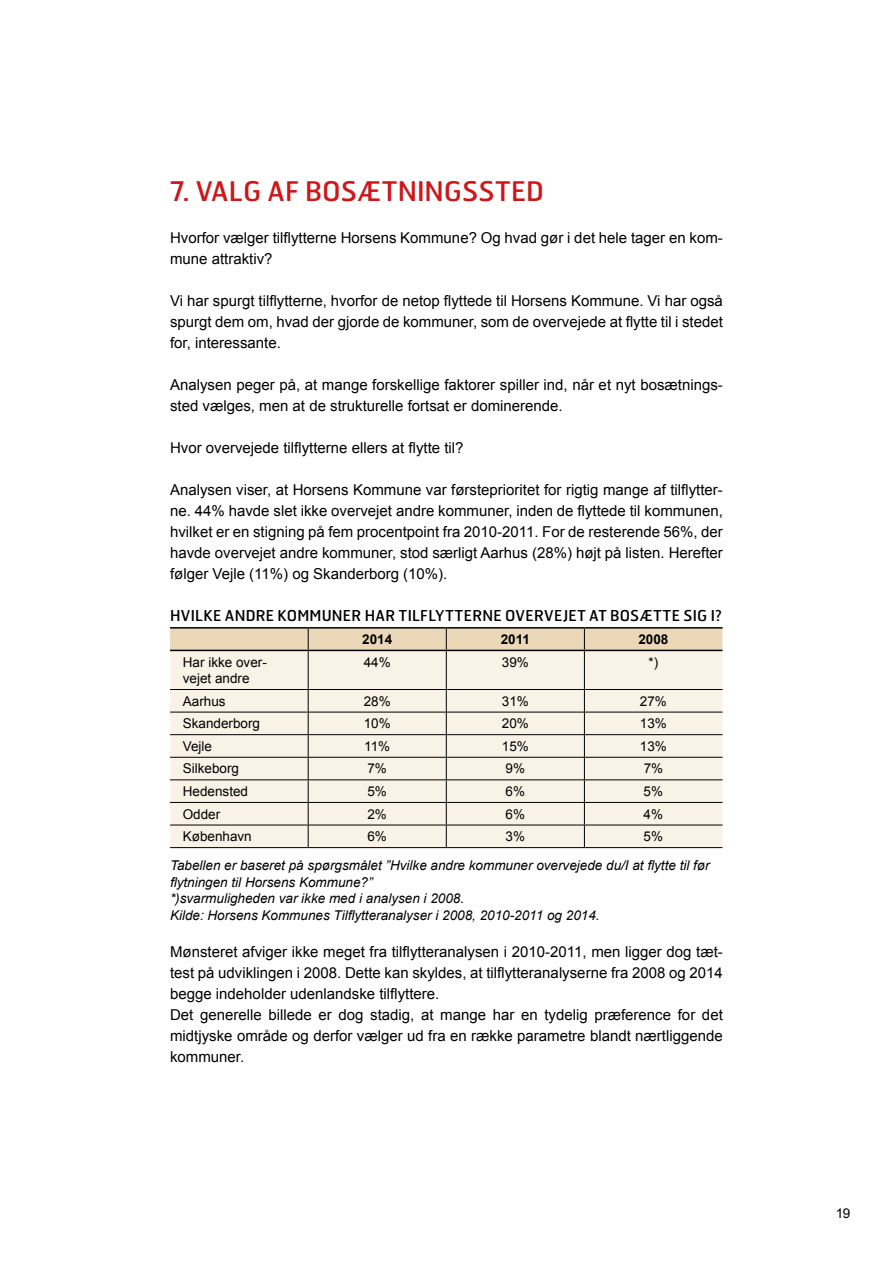
<style>
.page{position:relative;width:893px;height:1263px;background:#fff}
.page>*{position:absolute;margin:0;border:0;box-sizing:border-box;transform-origin:0 0}
.t1{font:27px "Hermes FB";letter-spacing:.005em;color:#cd171a}
.t2{font:15px/21px "Arial";color:#000}
.t3{font:15px "Hermes FB";letter-spacing:.02em;color:#000}
.t4{font:italic 13.5px/16.5px "Arial";color:#000}
.t5{font:13.5px/16.5px "Arial";color:#000}
.t6{font:700 13.5px "Arial";color:#000}
</style>
<div class="page">
<div style="left:170px;top:651px;width:552px;height:196px;background:#f9f2e7"></div>
<div style="left:170px;top:629px;width:552px;height:21px;background:#ead8b8"></div>
<hr style="left:308px;top:651px;width:1px;height:38px;background:#000">
<hr style="left:446px;top:651px;width:1px;height:38px;background:#000">
<hr style="left:584px;top:651px;width:1px;height:38px;background:#000">
<hr style="left:170px;top:689px;width:138px;height:1px;background:#000">
<hr style="left:308px;top:689px;width:138px;height:1px;background:#000">
<hr style="left:446px;top:689px;width:138px;height:1px;background:#000">
<hr style="left:584px;top:689px;width:138px;height:1px;background:#000">
<hr style="left:170px;top:712px;width:138px;height:1px;background:#000">
<hr style="left:308px;top:712px;width:138px;height:1px;background:#000">
<hr style="left:446px;top:712px;width:138px;height:1px;background:#000">
<hr style="left:584px;top:712px;width:138px;height:1px;background:#000">
<hr style="left:170px;top:734px;width:138px;height:1px;background:#000">
<hr style="left:308px;top:734px;width:138px;height:1px;background:#000">
<hr style="left:446px;top:734px;width:138px;height:1px;background:#000">
<hr style="left:584px;top:734px;width:138px;height:1px;background:#000">
<hr style="left:170px;top:757px;width:138px;height:1px;background:#000">
<hr style="left:308px;top:757px;width:138px;height:1px;background:#000">
<hr style="left:446px;top:757px;width:138px;height:1px;background:#000">
<hr style="left:584px;top:757px;width:138px;height:1px;background:#000">
<hr style="left:170px;top:779px;width:138px;height:1px;background:#000">
<hr style="left:308px;top:779px;width:138px;height:1px;background:#000">
<hr style="left:446px;top:779px;width:138px;height:1px;background:#000">
<hr style="left:584px;top:779px;width:138px;height:1px;background:#000">
<hr style="left:170px;top:802px;width:138px;height:1px;background:#000">
<hr style="left:308px;top:802px;width:138px;height:1px;background:#000">
<hr style="left:446px;top:802px;width:138px;height:1px;background:#000">
<hr style="left:584px;top:802px;width:138px;height:1px;background:#000">
<hr style="left:170px;top:825px;width:138px;height:1px;background:#000">
<hr style="left:308px;top:825px;width:138px;height:1px;background:#000">
<svg style="left:308px;top:690px;width:1px;height:157px"></svg>
<hr style="left:446px;top:825px;width:138px;height:1px;background:#000">
<svg style="left:446px;top:690px;width:1px;height:157px"></svg>
<hr style="left:584px;top:825px;width:138px;height:1px;background:#000">
<svg style="left:584px;top:690px;width:1px;height:157px"></svg>
<hr style="left:170px;top:650px;width:138px;height:1px;background:#000">
<hr style="left:308px;top:650px;width:138px;height:1px;background:#000">
<hr style="left:446px;top:650px;width:138px;height:1px;background:#000">
<hr style="left:584px;top:650px;width:138px;height:1px;background:#000">
<hr style="left:170px;top:627px;width:138px;height:2px;background:#000">
<hr style="left:308px;top:627px;width:138px;height:2px;background:#000">
<hr style="left:446px;top:627px;width:138px;height:2px;background:#000">
<hr style="left:584px;top:627px;width:138px;height:2px;background:#000">
<hr style="left:170px;top:847px;width:138px;height:1px;background:#000">
<hr style="left:308px;top:847px;width:138px;height:1px;background:#000">
<hr style="left:446px;top:847px;width:138px;height:1px;background:#000">
<hr style="left:584px;top:847px;width:138px;height:1px;background:#000">
<h1 class="t1" style="left:170px;top:174px;width:375px">7. VALG AF BOSÆTNINGSSTED</h1>
<p class="t2" style="left:170px;top:227px;width:554px">Hvorfor vælger tilflytterne Horsens Kommune? Og hvad gør i det hele tager en kom&shy;mune attraktiv?</p>
<p class="t2" style="left:170px;top:290px;width:554px;text-align:justify">Vi har spurgt tilflytterne, hvorfor de netop flyttede til Horsens Kommune. Vi har også spurgt dem om, hvad der gjorde de kommuner, som de overvejede at flytte til i stedet for, interessante.</p>
<p class="t2" style="left:170px;top:374px;width:554px">Analysen peger på, at mange forskellige faktorer spiller ind, når et nyt bosætnings&shy;sted vælges, men at de strukturelle fortsat er dominerende.</p>
<p class="t2" style="left:170px;top:437px;width:295px">Hvor overvejede tilflytterne ellers at flytte til?</p>
<p class="t2" style="left:170px;top:479px;width:554px;text-align:justify">Analysen viser, at Horsens Kommune var førsteprioritet for rigtig mange af tilflytter&shy;ne. 44% havde slet ikke overvejet andre kommuner, inden de flyttede til kommunen, hvilket er en stigning på fem procentpoint fra 2010-2011. For de resterende 56%, der havde overvejet andre kommuner, stod særligt Aarhus (28%) højt på listen. Herefter følger Vejle (11%) og Skanderborg (10%).</p>
<p class="t3" style="left:170px;top:606px;width:553px">HVILKE ANDRE KOMMUNER HAR TILFLYTTERNE OVERVEJET AT BOSÆTTE SIG I?</p>
<p class="t6" style="left:362px;top:630px;width:32px">2014</p>
<p class="t6" style="left:501px;top:630px;width:31px">2011</p>
<p class="t6" style="left:638px;top:630px;width:32px">2008</p>
<p class="t5" style="left:183px;top:654px;width:86px">Har ikke over&shy;vejet andre</p>
<p class="t5" style="left:364px;top:654px;width:29px">44%</p>
<p class="t5" style="left:502px;top:654px;width:29px">39%</p>
<p class="t5" style="left:649px;top:654px;width:11px">*)</p>
<p class="t5" style="left:183px;top:693px;width:44px">Aarhus</p>
<p class="t5" style="left:364px;top:693px;width:29px">28%</p>
<p class="t5" style="left:502px;top:693px;width:29px">31%</p>
<p class="t5" style="left:640px;top:693px;width:29px">27%</p>
<p class="t5" style="left:183px;top:715px;width:79px">Skanderborg</p>
<p class="t5" style="left:364px;top:715px;width:29px">10%</p>
<p class="t5" style="left:502px;top:715px;width:29px">20%</p>
<p class="t5" style="left:640px;top:715px;width:29px">13%</p>
<p class="t5" style="left:183px;top:738px;width:31px">Vejle</p>
<p class="t5" style="left:364px;top:738px;width:28px">11%</p>
<p class="t5" style="left:502px;top:738px;width:29px">15%</p>
<p class="t5" style="left:640px;top:738px;width:29px">13%</p>
<p class="t5" style="left:183px;top:761px;width:58px">Silkeborg</p>
<p class="t5" style="left:367px;top:761px;width:21px">7%</p>
<p class="t5" style="left:506px;top:761px;width:21px">9%</p>
<p class="t5" style="left:644px;top:761px;width:21px">7%</p>
<p class="t5" style="left:183px;top:783px;width:67px">Hedensted</p>
<p class="t5" style="left:367px;top:783px;width:21px">5%</p>
<p class="t5" style="left:506px;top:783px;width:21px">6%</p>
<p class="t5" style="left:644px;top:783px;width:21px">5%</p>
<p class="t5" style="left:183px;top:806px;width:39px">Odder</p>
<p class="t5" style="left:367px;top:806px;width:21px">2%</p>
<p class="t5" style="left:505px;top:806px;width:21px">6%</p>
<p class="t5" style="left:644px;top:806px;width:21px">4%</p>
<p class="t5" style="left:183px;top:828px;width:71px">København</p>
<p class="t5" style="left:367px;top:828px;width:21px">6%</p>
<p class="t5" style="left:505px;top:828px;width:21px">3%</p>
<p class="t5" style="left:644px;top:828px;width:21px">5%</p>
<p class="t4" style="left:170px;top:857px;width:541px">Tabellen er baseret på spørgsmålet ”Hvilke andre kommuner overvejede du/I at flytte til før flytningen til Horsens Kommune?”<br>*)svarmuligheden var ikke med i analysen i 2008.<br>Kilde: Horsens Kommunes Tilflytteranalyser i 2008, 2010-2011 og 2014.</p>
<p class="t2" style="left:170px;top:941px;width:554px">Mønsteret afviger ikke meget fra tilflytteranalysen i 2010-2011, men ligger dog tæt&shy;test på udviklingen i 2008. Dette kan skyldes, at tilflytteranalyserne fra 2008 og 2014 begge indeholder udenlandske tilflyttere.<br>Det generelle billede er dog stadig, at mange har en tydelig præference for det midtjyske område og derfor vælger ud fra en række parametre blandt nærtliggende kommuner.</p>
<p class="t5" style="left:836px;top:1205px;width:16px">19</p>
</div>
